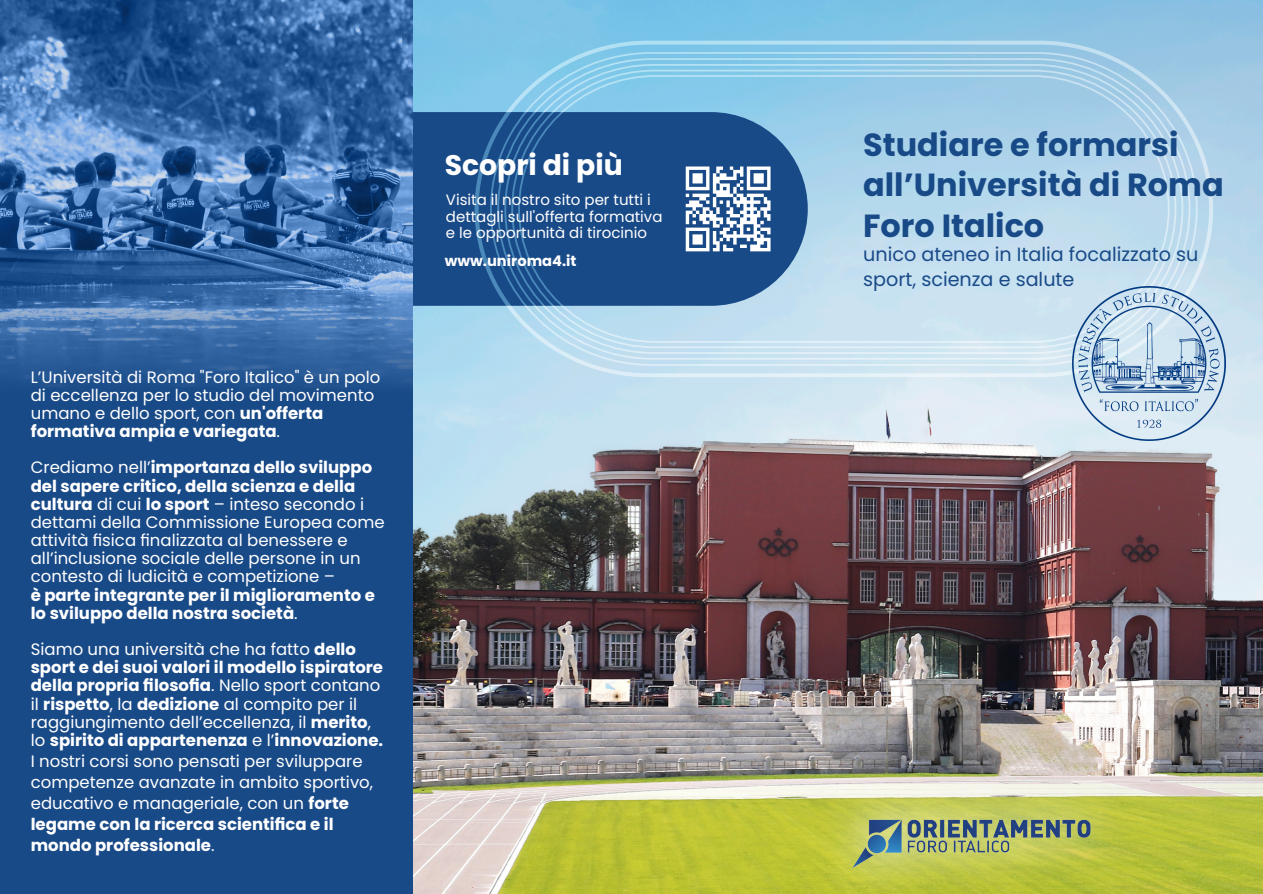
<style>
.page{position:relative;width:1263px;height:894px;background:#fff}
.page>*{position:absolute;margin:0;border:0;box-sizing:border-box;transform-origin:0 0}
.t1{font:700 31.95px/40.7px "Poppins";color:#194a88}
.t2{font:700 28.2px "Poppins";color:#fff}
.t3{font:19.2px/24.5px "Poppins";color:#194a88}
.t4{font:16.5px/18.1px "Poppins";color:#fff}
.t5{font:700 16.5px/18.1px "Poppins";color:#fff}
.t6{font:15px/16.5px "Poppins";color:#fff}
.t7{font:700 14.7px "Poppins";color:#fff}
.s1{font-weight:700}
.s2{font-weight:400}
</style>
<div class="page">
<img style="left:412px;top:0;width:851px;height:893px">
<img style="left:413px;top:85px;width:850px;height:808px">
<div style="left:124px;top:112px;width:684px;height:194px;background:#194a88;border-radius:97px"></div>
<div style="left:0;top:0;width:412px;height:893px;background:#194a88"></div>
<img style="left:0;top:0;width:412px;height:387px">
<img style="left:811px;top:768px;width:326px;height:125px">
<svg style="left:475px;top:41px;width:738px;height:336px;background:#9ac5e1"></svg>
<svg style="left:490px;top:52px;width:708px;height:314px;background:#9bc5e0"></svg>
<svg style="left:497px;top:58px;width:693px;height:301px;background:#98c4df"></svg>
<svg style="left:504px;top:64px;width:679px;height:290px;background:#9cc6e0"></svg>
<svg style="left:511px;top:70px;width:665px;height:278px;background:#9cc6e0"></svg>
<svg style="left:518px;top:75px;width:652px;height:268px"></svg>
<img style="left:1073px;top:286px;width:152px;height:154px">
<p class="t4" style="left:31px;top:367px;width:351px">L’Università di Roma "Foro Italico" è un polo di eccellenza per lo studio del movimento umano e dello sport, con <span class="s1">un'offerta formativa ampia e variegata</span>.</p>
<p class="t4" style="left:31px;top:458px;width:355px">Crediamo nell’<span class="s1">importanza dello sviluppo del sapere critico, della scienza e della cultura</span> di cui <span class="s1">lo sport</span> – inteso secondo i dettami della Commissione Europea come attività fisica finalizzata al benessere e all’inclusione sociale delle persone in un contesto di ludicità e competizione –</p>
<p class="t5" style="left:31px;top:585px;width:346px">è parte integrante per il miglioramento e lo sviluppo della nostra società<span class="s2">.</span></p>
<p class="t5" style="left:31px;top:640px;width:354px"><span class="s2">Siamo una università che ha fatto</span> dello sport e dei suoi valori il modello ispiratore della propria filosofia<span class="s2">. Nello sport contano il</span> rispetto<span class="s2">, la</span> dedizione <span class="s2">al compito per il raggiungimento dell’eccellenza, il</span> merito<span class="s2">, lo</span> spirito di appartenenza <span class="s2">e l’</span>innovazione.</p>
<p class="t4" style="left:31px;top:750px;width:344px;line-height:21px">I nostri corsi sono pensati per sviluppare competenze avanzate in ambito sportivo, educativo e manageriale, con un <span class="s1">forte legame con la ricerca scientifica e il mondo professionale</span>.</p>
<h2 class="t2" style="left:445px;top:145px;width:180px">Scopri di più</h2>
<p class="t6" style="left:446px;top:191px;width:218px">Visita il nostro sito per tutti i dettagli sull'offerta formativa e le opportunità di tirocinio</p>
<p class="t7" style="left:445px;top:251px;width:133px">www.uniroma4.it</p>
<h1 class="t1" style="left:863px;top:124px;width:362px">Studiare e formarsi all’Università di Roma<br>Foro Italico</h1>
<p class="t3" style="left:863px;top:242px;width:337px">unico ateneo in Italia focalizzato su sport, scienza e salute</p>
</div>
